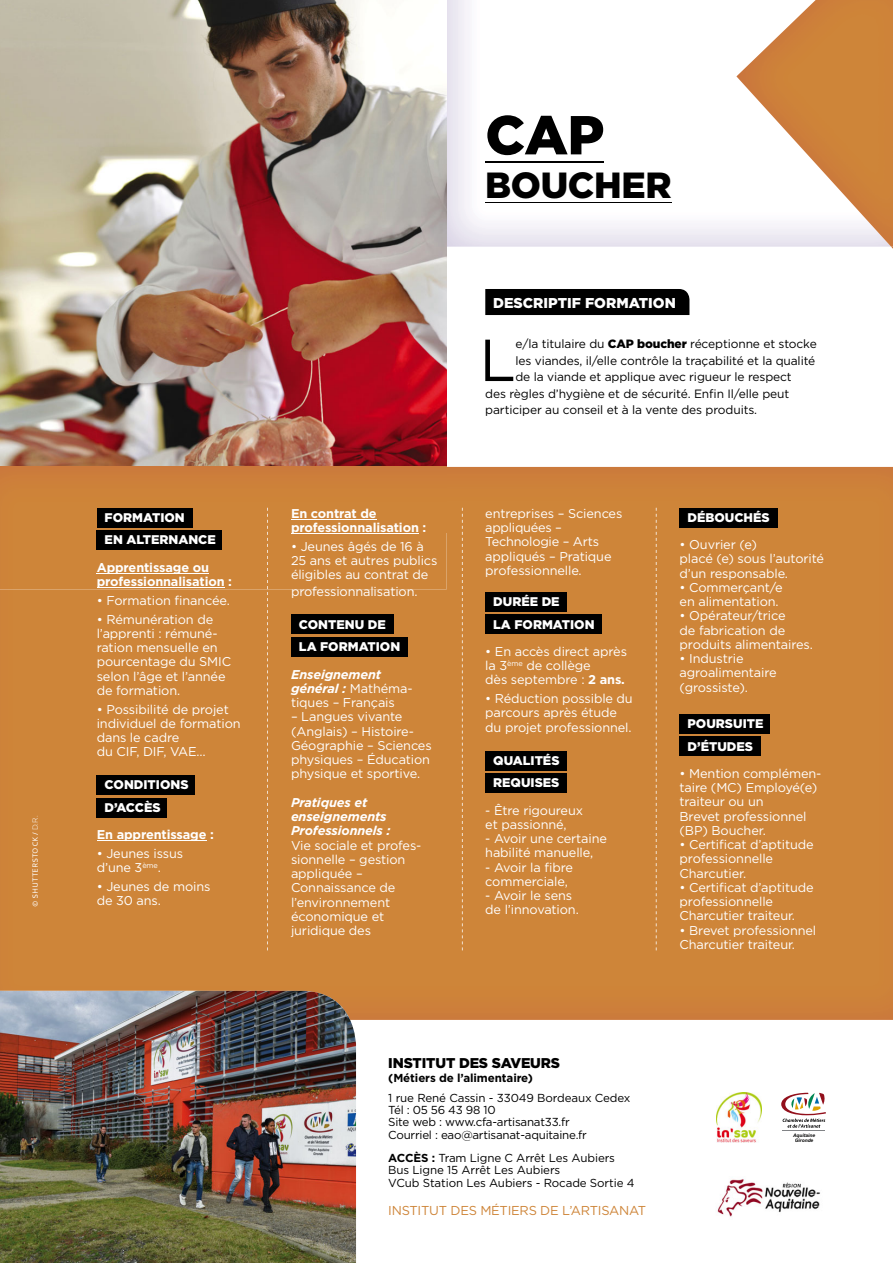
<style>
.page{position:relative;width:893px;height:1263px;background:#fff}
.page>*{position:absolute;margin:0;border:0;box-sizing:border-box;transform-origin:0 0}
.t1{font:59.1px "Gotham";color:#000}
.t2{font:900 54.75px "Gotham";color:#000}
.t3{font:900 36.3px "Gotham";letter-spacing:-.01em;color:#000}
.t4{font:900 14.25px "Gotham";color:#fff}
.t5{font:900 14.1px "Gotham";letter-spacing:-.01em;color:#000}
.t6{font:12.9px "Gotham";letter-spacing:-.02em;color:#ce8539}
.t7{font:12.75px/14.2px "Gotham";letter-spacing:-.01em;color:#fff}
.t8{font:700 12.75px/14.2px "Gotham";letter-spacing:-.01em;color:#fff}
.t9{font:italic 700 12.75px/14.2px "Gotham";letter-spacing:-.01em;color:#fff}
.t10{font:900 12.6px/22.5px "Gotham";color:#fff}
.t11{font:12px "Gotham";letter-spacing:-.01em;color:#000}
.t12{font:11.55px/12.5px "Gotham";letter-spacing:-.01em;color:#000}
.t13{font:700 11.55px "Gotham";letter-spacing:-.01em;color:#000}
.t14{font:7.5px "Cantarell";color:#fff}
.t15{font:italic 700 4.8px/5.8px "Arial";color:#000;text-align:center}
.s1{font-family:"Gotham";font-weight:300}
.s2{font-weight:700;font-style:italic}
.s3{font-weight:900}
.s4{font-weight:700}
</style>
<div class="page">
<img style="left:446px;top:0;width:290px;height:247px">
<img style="left:0;top:0;width:446px;height:467px">
<div style="left:485px;top:289px;width:204px;height:26px;background:#000"></div>
<div style="left:0;top:467px;width:893px;height:553px;background:#ce8539"></div>
<div style="left:0;top:467px;width:446px;height:65px;background:#ce8339"></div>
<hr style="left:485px;top:161px;width:119px;height:1px;background:#000">
<hr style="left:485px;top:202px;width:186px;height:1px;background:#000">
<hr style="left:97px;top:573px;width:112px;height:1px;background:#fff">
<hr style="left:97px;top:587px;width:128px;height:1px;background:#fff">
<hr style="left:97px;top:840px;width:109px;height:1px;background:#fff">
<div style="left:97px;top:508px;width:95px;height:19px;background:#000"></div>
<div style="left:97px;top:530px;width:125px;height:20px;background:#000"></div>
<div style="left:97px;top:775px;width:98px;height:20px;background:#000"></div>
<div style="left:97px;top:798px;width:70px;height:19px;background:#000"></div>
<hr style="left:291px;top:519px;width:86px;height:1px;background:#fff">
<hr style="left:291px;top:533px;width:128px;height:1px;background:#fff">
<div style="left:291px;top:614px;width:102px;height:20px;background:#000"></div>
<div style="left:291px;top:637px;width:116px;height:20px;background:#000"></div>
<div style="left:485px;top:592px;width:82px;height:20px;background:#000"></div>
<div style="left:485px;top:614px;width:116px;height:20px;background:#000"></div>
<div style="left:485px;top:751px;width:82px;height:19px;background:#000"></div>
<div style="left:485px;top:773px;width:82px;height:20px;background:#000"></div>
<div style="left:680px;top:508px;width:98px;height:19px;background:#000"></div>
<div style="left:680px;top:714px;width:90px;height:19px;background:#000"></div>
<div style="left:680px;top:736px;width:81px;height:20px;background:#000"></div>
<svg style="left:267px;top:508px;width:1px;height:442px"></svg>
<svg style="left:462px;top:508px;width:1px;height:442px"></svg>
<svg style="left:656px;top:508px;width:1px;height:442px"></svg>
<img style="left:716px;top:1179px;width:104px;height:38px">
<svg style="left:781px;top:1092px;width:45px;height:39px"></svg>
<img style="left:716px;top:1092px;width:45px;height:51px">
<img style="left:736px;top:0;width:157px;height:247px">
<img style="left:0;top:991px;width:356px;height:272px">
<p class="t14" style="left:31px;top:907px;width:93px;rotate:-90deg">© SHUTTERSTOCK / <span class="s1">D.R.</span></p>
<p class="t10" style="left:105px;top:507px;width:113px">FORMATION<br>EN ALTERNANCE</p>
<p class="t8" style="left:97px;top:561px;width:137px">Apprentissage ou professionnalisation :</p>
<p class="t7" style="left:97px;top:594px;width:135px">• Formation financée.</p>
<p class="t7" style="left:97px;top:613px;width:136px">• Rémunération de l’apprenti : rémuné&shy;ration mensuelle en pourcentage du SMIC selon l’âge et l’année de formation.</p>
<p class="t7" style="left:97px;top:703px;width:145px">• Possibilité de projet individuel de formation dans le cadre<br>du CIF, DIF, VAE…</p>
<p class="t10" style="left:105px;top:775px;width:85px">CONDITIONS<br>D’ACCÈS</p>
<p class="t8" style="left:97px;top:829px;width:119px">En apprentissage :</p>
<p class="t7" style="left:97px;top:847px;width:88px">• Jeunes issus d’une 3<sup>ème</sup>.</p>
<p class="t7" style="left:97px;top:880px;width:115px">• Jeunes de moins de 30 ans.</p>
<h2 class="t2" style="left:485px;top:116px;width:120px">CAP</h2>
<h3 class="t3" style="left:485px;top:172px;width:188px">BOUCHER</h3>
<p class="t8" style="left:291px;top:507px;width:137px">En contrat de professionnalisation :</p>
<p class="t7" style="left:291px;top:540px;width:148px">• Jeunes âgés de 16 à<br>25 ans et autres publics éligibles au contrat de</p>
<p class="t7" style="left:291px;top:585px;width:128px">professionnalisation.</p>
<p class="t10" style="left:299px;top:614px;width:103px">CONTENU DE<br>LA FORMATION</p>
<p class="t7" style="left:291px;top:668px;width:123px"><span class="s2">Enseignement général :</span> Mathéma&shy;tiques – Français</p>
<p class="t7" style="left:291px;top:711px;width:142px">– Langues vivante (Anglais) – Histoire-<br>Géographie – Sciences physiques – Éducation physique et sportive.</p>
<p class="t9" style="left:291px;top:795px;width:101px">Pratiques et enseignements<br>Professionnels :</p>
<p class="t7" style="left:291px;top:839px;width:132px">Vie sociale et profes&shy;sionnelle – gestion appliquée –<br>Connaissance de l’environnement économique et juridique des</p>
<p class="t4" style="left:493px;top:298px;width:184px">DESCRIPTIF FORMATION</p>
<h1 class="t1" style="left:479px;top:333px;width:38px">L</h1>
<p class="t11" style="left:515px;top:338px;width:303px">e/la titulaire du <span class="s3">CAP boucher</span> réceptionne et stocke</p>
<p class="t11" style="left:515px;top:355px;width:301px">les viandes, il/elle contrôle la traçabilité et la qualité</p>
<p class="t11" style="left:515px;top:371px;width:278px">de la viande et applique avec rigueur le respect</p>
<p class="t11" style="left:485px;top:388px;width:305px">des règles d’hygiène et de sécurité. Enfin Il/elle peut</p>
<p class="t11" style="left:485px;top:404px;width:273px">participer au conseil et à la vente des produits.</p>
<p class="t7" style="left:485px;top:507px;width:139px">entreprises – Sciences appliquées –<br>Technologie – Arts appliqués – Pratique professionnelle.</p>
<p class="t10" style="left:493px;top:592px;width:103px">DURÉE DE<br>LA FORMATION</p>
<p class="t7" style="left:485px;top:645px;width:143px">• En accès direct après la 3<sup>ème</sup> de collège<br>dès septembre : <span class="s4">2 ans.</span></p>
<p class="t7" style="left:485px;top:692px;width:149px">• Réduction possible du parcours après étude du projet professionnel.</p>
<p class="t10" style="left:493px;top:750px;width:68px">QUALITÉS<br>REQUISES</p>
<p class="t7" style="left:485px;top:804px;width:99px">- Être rigoureux et passionné,</p>
<p class="t7" style="left:485px;top:832px;width:123px">- Avoir une certaine habilité manuelle,</p>
<p class="t7" style="left:485px;top:861px;width:89px">- Avoir la fibre commerciale,</p>
<p class="t7" style="left:485px;top:889px;width:95px">- Avoir le sens de l’innovation.</p>
<p class="t10" style="left:687px;top:507px;width:84px">DÉBOUCHÉS</p>
<p class="t7" style="left:680px;top:538px;width:146px">• Ouvrier (e)<br>placé (e) sous l’autorité d’un responsable.</p>
<p class="t7" style="left:680px;top:581px;width:105px">• Commerçant/e en alimentation.</p>
<p class="t7" style="left:680px;top:610px;width:135px">• Opérateur/trice<br>de fabrication de produits alimentaires.</p>
<p class="t7" style="left:680px;top:652px;width:99px">• Industrie agroalimentaire (grossiste).</p>
<p class="t10" style="left:687px;top:713px;width:77px">POURSUITE<br>D’ÉTUDES</p>
<p class="t7" style="left:680px;top:767px;width:143px">• Mention complémen&shy;taire (MC) Employé(e) traiteur ou un<br>Brevet professionnel (BP) Boucher.</p>
<p class="t7" style="left:680px;top:838px;width:136px">• Certificat d’aptitude professionnelle<br>Charcutier.</p>
<p class="t7" style="left:680px;top:881px;width:136px">• Certificat d’aptitude professionnelle<br>Charcutier traiteur.</p>
<p class="t7" style="left:680px;top:924px;width:138px">• Brevet professionnel<br>Charcutier traiteur.</p>
<p class="t5" style="left:388px;top:1058px;width:173px">INSTITUT DES SAVEURS</p>
<p class="t13" style="left:388px;top:1073px;width:146px">(Métiers de l’alimentaire)</p>
<p class="t12" style="left:388px;top:1092px;width:244px">1 rue René Cassin - 33049 Bordeaux Cedex Tél : 05 56 43 98 10<br>Site web : www.cfa-artisanat33.fr<br>Courriel : eao@artisanat-aquitaine.fr</p>
<p class="t12" style="left:388px;top:1152px;width:248px"><span class="s4">ACCÈS :</span> Tram Ligne C Arrêt Les Aubiers<br>Bus Ligne 15 Arrêt Les Aubiers<br>VCub Station Les Aubiers - Rocade Sortie 4</p>
<p class="t6" style="left:388px;top:1204px;width:259px">INSTITUT DES MÉTIERS DE L’ARTISANAT</p>
<p class="t15" style="left:793px;top:1132px;width:23px">Aquitaine<br>Gironde</p>
</div>
